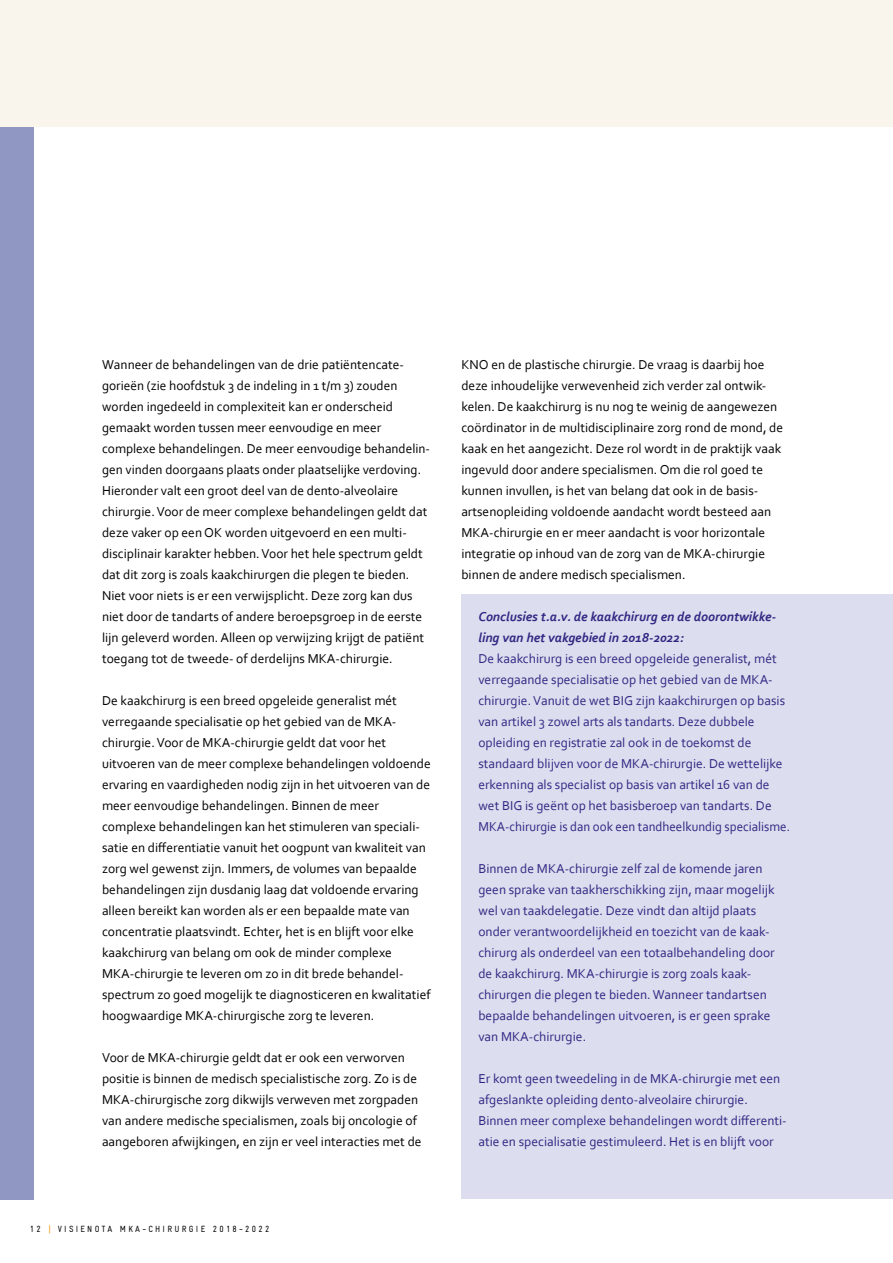
<style>
.page{position:relative;width:893px;height:1263px;background:#fff}
.page>*{position:absolute;margin:0;border:0;box-sizing:border-box;transform-origin:0 0}
.t1{font:13.5px/21px "Corbel";color:#000}
.t2{font:13.5px/21px "Corbel";color:#312783}
.t3{font:italic 700 13.5px/21px "Corbel";color:#312783}
.t4{font:9px "Gravur Condensed";letter-spacing:.25em;color:#000}
.s1{color:#f39200}
</style>
<div class="page">
<div style="left:0;top:0;width:893px;height:127px;background:#f9f5ed"></div>
<div style="left:0;top:127px;width:34px;height:1072px;background:#9097c3"></div>
<div style="left:461px;top:594px;width:432px;height:605px;background:#dcddee"></div>
<p class="t1" style="left:102px;top:354px;width:329px">Wanneer de behandelingen van de drie patiëntencate&shy;gorieën (zie hoofdstuk 3 de indeling in 1 t/m 3) zouden worden ingedeeld in complexiteit kan er onderscheid gemaakt worden tussen meer eenvoudige en meer complexe behandelingen. De meer eenvoudige behandelin&shy;gen vinden doorgaans plaats onder plaatselijke verdoving.<br>Hieronder valt een groot deel van de dento-alveolaire chirurgie. Voor de meer complexe behandelingen geldt dat deze vaker op een OK worden uitgevoerd en een multi&shy;disciplinair karakter hebben. Voor het hele spectrum geldt dat dit zorg is zoals kaakchirurgen die plegen te bieden.<br>Niet voor niets is er een verwijsplicht. Deze zorg kan dus niet door de tandarts of andere beroepsgroep in de eerste lijn geleverd worden. Alleen op verwijzing krijgt de patiënt toegang tot de tweede- of derdelijns MKA-chirurgie.</p>
<p class="t1" style="left:102px;top:690px;width:330px">De kaakchirurg is een breed opgeleide generalist mét verregaande specialisatie op het gebied van de MKA&shy;chirurgie. Voor de MKA-chirurgie geldt dat voor het uitvoeren van de meer complexe behandelingen voldoende ervaring en vaardigheden nodig zijn in het uitvoeren van de meer eenvoudige behandelingen. Binnen de meer complexe behandelingen kan het stimuleren van speciali&shy;satie en differentiatie vanuit het oogpunt van kwaliteit van zorg wel gewenst zijn. Immers, de volumes van bepaalde behandelingen zijn dusdanig laag dat voldoende ervaring alleen bereikt kan worden als er een bepaalde mate van concentratie plaatsvindt. Echter, het is en blijft voor elke kaakchirurg van belang om ook de minder complexe MKA-chirurgie te leveren om zo in dit brede behandel&shy;spectrum zo goed mogelijk te diagnosticeren en kwalitatief hoogwaardige MKA-chirurgische zorg te leveren.</p>
<p class="t1" style="left:102px;top:1047px;width:321px">Voor de MKA-chirurgie geldt dat er ook een verworven positie is binnen de medisch specialistische zorg. Zo is de MKA-chirurgische zorg dikwijls verweven met zorgpaden van andere medische specialismen, zoals bij oncologie of aangeboren afwijkingen, en zijn er veel interacties met de</p>
<p class="t4" style="left:30px;top:1223px;width:241px">12 <span class="s1">|</span> VISIENOTA MKA-CHIRURGIE 2018-2022</p>
<p class="t1" style="left:461px;top:354px;width:323px">KNO en de plastische chirurgie. De vraag is daarbij hoe deze inhoudelijke verwevenheid zich verder zal ontwik&shy;kelen. De kaakchirurg is nu nog te weinig de aangewezen coördinator in de multidisciplinaire zorg rond de mond, de kaak en het aangezicht. Deze rol wordt in de praktijk vaak ingevuld door andere specialismen. Om die rol goed te kunnen invullen, is het van belang dat ook in de basis&shy;artsenopleiding voldoende aandacht wordt besteed aan MKA-chirurgie en er meer aandacht is voor horizontale integratie op inhoud van de zorg van de MKA-chirurgie binnen de andere medisch specialismen.</p>
<p class="t3" style="left:478px;top:606px;width:299px">Conclusies t.a.v. de kaakchirurg en de doorontwikke&shy;ling van het vakgebied in 2018-2022:</p>
<p class="t2" style="left:478px;top:648px;width:313px">De kaakchirurg is een breed opgeleide generalist, mét verregaande specialisatie op het gebied van de MKA&shy;chirurgie. Vanuit de wet BIG zijn kaakchirurgen op basis van artikel 3 zowel arts als tandarts. Deze dubbele opleiding en registratie zal ook in de toekomst de standaard blijven voor de MKA-chirurgie. De wettelijke erkenning als specialist op basis van artikel 16 van de wet BIG is geënt op het basisberoep van tandarts. De MKA-chirurgie is dan ook een tandheelkundig specialisme.</p>
<p class="t2" style="left:478px;top:858px;width:298px">Binnen de MKA-chirurgie zelf zal de komende jaren geen sprake van taakherschikking zijn, maar mogelijk wel van taakdelegatie. Deze vindt dan altijd plaats onder verantwoordelijkheid en toezicht van de kaak&shy;chirurg als onderdeel van een totaalbehandeling door de kaakchirurg. MKA-chirurgie is zorg zoals kaak&shy;chirurgen die plegen te bieden. Wanneer tandartsen bepaalde behandelingen uitvoeren, is er geen sprake van MKA-chirurgie.</p>
<p class="t2" style="left:478px;top:1068px;width:310px">Er komt geen tweedeling in de MKA-chirurgie met een afgeslankte opleiding dento-alveolaire chirurgie.<br>Binnen meer complexe behandelingen wordt differenti&shy;atie en specialisatie gestimuleerd. Het is en blijft voor</p>
</div>
